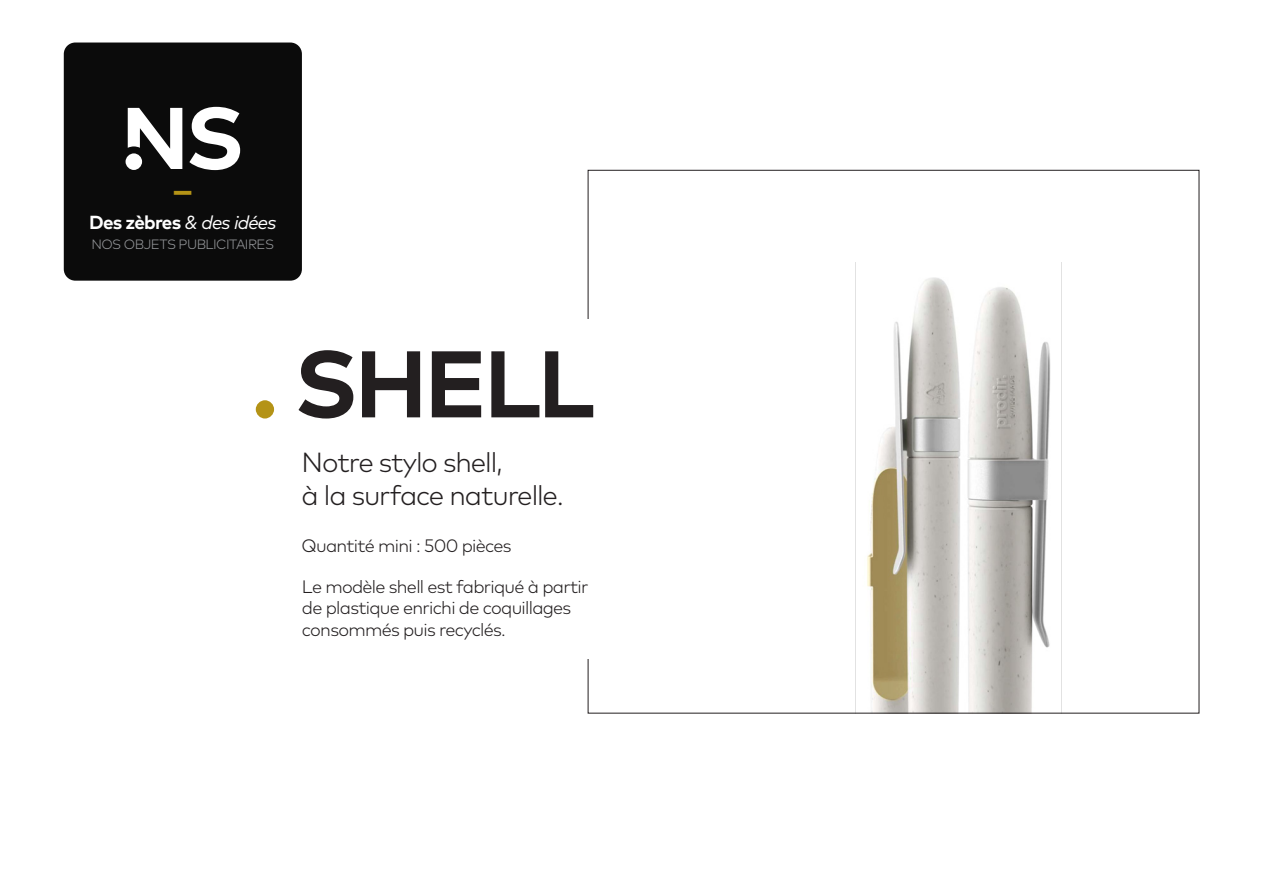
<style>
.page{position:relative;width:1263px;height:893px;background:#fff}
.page>*{position:absolute;margin:0;border:0;box-sizing:border-box;transform-origin:0 0}
.t1{font:700 94.35px "Mark Pro";letter-spacing:-.035em;color:#231f20}
.t2{font:700 36.75px "Mark Pro";color:#b49316}
.t3{font:300 27.6px "Mark Pro";letter-spacing:-.04em;color:#231f20}
.t4{font:700 18.9px "Mark Pro";letter-spacing:-.045em;color:#fff}
.Labeur{font:300 18px/21.6px "Mark Pro";letter-spacing:-.04em;color:#231f20}
.t5{font:300 13.5px "Mark Pro";letter-spacing:-.04em;color:#939598}
.s1{font-weight:400;font-style:italic}
.s2{color:#b49316}
</style>
<div class="page">
<img style="left:855px;top:263px;width:207px;height:448px">
<div style="left:64px;top:43px;width:238px;height:238px;background:#0b0b0b;border-radius:12px"></div>
<svg style="left:128px;top:106px;width:113px;height:64px"></svg>
<div style="left:126px;top:153px;width:16px;height:17px;background:#fff;border-radius:50%"></div>
<p class="t2" style="left:174px;top:148px;width:19px">_</p>
<p class="t4" style="left:89px;top:208px;width:189px">Des zèbres <span class="s1">&amp; des idées</span></p>
<p class="t5" style="left:91px;top:234px;width:184px">NOS OBJETS PUBLICITAIRES</p>
<p class="t1" style="left:252px;top:312px;width:344px"><span class="s2">.</span> SHELL</p>
<p class="t3" style="left:302px;top:442px;width:203px">Notre stylo shell,</p>
<p class="t3" style="left:302px;top:475px;width:264px">à la surface naturelle.</p>
<p class="Labeur" style="left:302px;top:533px;width:212px">Quantité mini : 500 pièces</p>
<p class="Labeur" style="left:302px;top:574px;width:288px">Le modèle shell est fabriqué à partir</p>
<p class="Labeur" style="left:302px;top:596px;width:271px">de plastique enrichi de coquillages consommés puis recyclés.</p>
</div>
